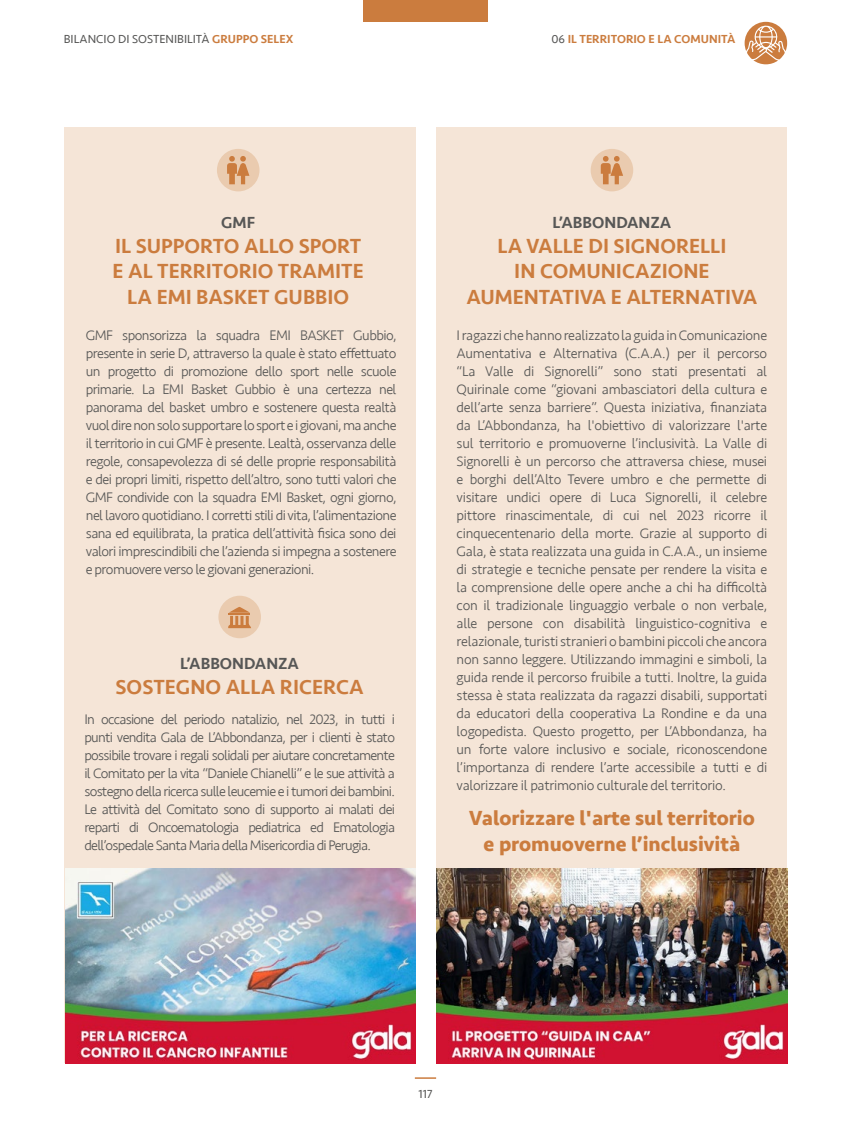
<style>
.page{position:relative;width:851px;height:1127px;background:#fff}
.page>*{position:absolute;margin:0;border:0;box-sizing:border-box;transform-origin:0 0}
.t1{font:500 21px/25.2px "Seravek";color:#cb7c3e;text-align:center}
.t2{font:700 21px/25.2px "Seravek";color:#cb7c3e;text-align:center}
.t3{font:500 16.5px "Seravek";color:#575756}
.t4{font:300 14.25px/18px "Seravek";letter-spacing:-.04em;color:#575756;text-align:justify}
.t5{font:12px "Seravek";color:#575756}
.t6{font:500 12px "Seravek";color:#cb7c3e}
.s1{font-weight:500;color:#cb7c3e}
.s2{font-weight:400;color:#575756}
</style>
<div class="page">
<div style="left:363px;top:0;width:125px;height:21px;background:#cb7c3e"></div>
<hr style="left:415px;top:1077px;width:21px;height:2px;background:#cb7c3e">
<svg style="left:744px;top:22px;width:43px;height:42px"></svg>
<div style="left:436px;top:128px;width:351px;height:935px;background:#f5e5d7"></div>
<div style="left:64px;top:128px;width:351px;height:935px;background:#f5e5d7"></div>
<div style="left:590px;top:149px;width:43px;height:42px;background:#eacbaf;border-radius:50%"></div>
<svg style="left:600px;top:156px;width:23px;height:28px"></svg>
<div style="left:218px;top:596px;width:43px;height:42px;background:#eacbaf;border-radius:50%"></div>
<svg style="left:228px;top:607px;width:23px;height:21px"></svg>
<hr style="left:229px;top:613px;width:21px;height:2px;background:#cb7c3e">
<div style="left:217px;top:149px;width:42px;height:42px;background:#eacbaf;border-radius:50%"></div>
<svg style="left:227px;top:156px;width:22px;height:28px"></svg>
<img style="left:437px;top:869px;width:350px;height:194px">
<img style="left:65px;top:869px;width:350px;height:194px">
<p class="t5" style="left:64px;top:29px;width:231px">BILANCIO DI SOSTENIBILITÀ <span class="s1">GRUPPO SELEX</span></p>
<p class="t6" style="left:551px;top:31px;width:185px"><span class="s2">06</span> IL TERRITORIO E LA COMUNITÀ</p>
<p class="t3" style="left:221px;top:212px;width:35px">GMF</p>
<h1 class="t1" style="left:113px;top:234px;width:253px">IL SUPPORTO ALLO SPORT<br>E AL TERRITORIO TRAMITE<br>LA EMI BASKET GUBBIO</h1>
<p class="t4" style="left:86px;top:327px;width:312px">GMF sponsorizza la squadra EMI BASKET Gubbio, presente in serie D, attraverso la quale è stato effettuato un progetto di promozione dello sport nelle scuole primarie. La EMI Basket Gubbio è una certezza nel panorama del basket umbro e sostenere questa realtà vuol dire non solo supportare lo sport e i giovani, ma anche il territorio in cui GMF è presente. Lealtà, osservanza delle regole, consapevolezza di sé delle proprie responsabilità e dei propri limiti, rispetto dell’altro, sono tutti valori che GMF condivide con la squadra EMI Basket, ogni giorno, nel lavoro quotidiano. I corretti stili di vita, l’alimentazione sana ed equilibrata, la pratica dell’attività fisica sono dei valori imprescindibili che l’azienda si impegna a sostenere e promuovere verso le giovani generazioni.</p>
<p class="t3" style="left:180px;top:653px;width:120px">L’ABBONDANZA</p>
<h1 class="t1" style="left:116px;top:675px;width:250px">SOSTEGNO ALLA RICERCA</h1>
<p class="t4" style="left:84px;top:710px;width:312px">In occasione del periodo natalizio, nel 2023, in tutti i punti vendita Gala de L’Abbondanza, per i clienti è stato possibile trovare i regali solidali per aiutare concretamente il Comitato per la vita “Daniele Chianelli” e le sue attività a sostegno della ricerca sulle leucemie e i tumori dei bambini.<br>Le attività del Comitato sono di supporto ai malati dei reparti di Oncoematologia pediatrica ed Ematologia dell’ospedale Santa Maria della Misericordia di Perugia.</p>
<p class="t3" style="left:552px;top:212px;width:120px">L’ABBONDANZA</p>
<h1 class="t1" style="left:466px;top:234px;width:293px">LA VALLE DI SIGNORELLI<br>IN COMUNICAZIONE<br>AUMENTATIVA E ALTERNATIVA</h1>
<p class="t4" style="left:456px;top:327px;width:312px">I ragazzi che hanno realizzato la guida in Comunicazione Aumentativa e Alternativa (C.A.A.) per il percorso “La Valle di Signorelli” sono stati presentati al Quirinale come “giovani ambasciatori della cultura e dell’arte senza barriere”. Questa iniziativa, finanziata da L’Abbondanza, ha l'obiettivo di valorizzare l'arte sul territorio e promuoverne l’inclusività. La Valle di Signorelli è un percorso che attraversa chiese, musei e borghi dell’Alto Tevere umbro e che permette di visitare undici opere di Luca Signorelli, il celebre pittore rinascimentale, di cui nel 2023 ricorre il cinquecentenario della morte. Grazie al supporto di Gala, è stata realizzata una guida in C.A.A., un insieme di strategie e tecniche pensate per rendere la visita e la comprensione delle opere anche a chi ha difficoltà con il tradizionale linguaggio verbale o non verbale, alle persone con disabilità linguistico-cognitiva e relazionale, turisti stranieri o bambini piccoli che ancora non sanno leggere. Utilizzando immagini e simboli, la guida rende il percorso fruibile a tutti. Inoltre, la guida stessa è stata realizzata da ragazzi disabili, supportati da educatori della cooperativa La Rondine e da una logopedista. Questo progetto, per L’Abbondanza, ha un forte valore inclusivo e sociale, riconoscendone l’importanza di rendere l’arte accessibile a tutti e di valorizzare il patrimonio culturale del territorio.</p>
<h1 class="t2" style="left:469px;top:805px;width:287px">Valorizzare l'arte sul territorio e promuoverne l’inclusività</h1>
<p class="t5" style="left:418px;top:1084px;width:15px">117</p>
</div>
